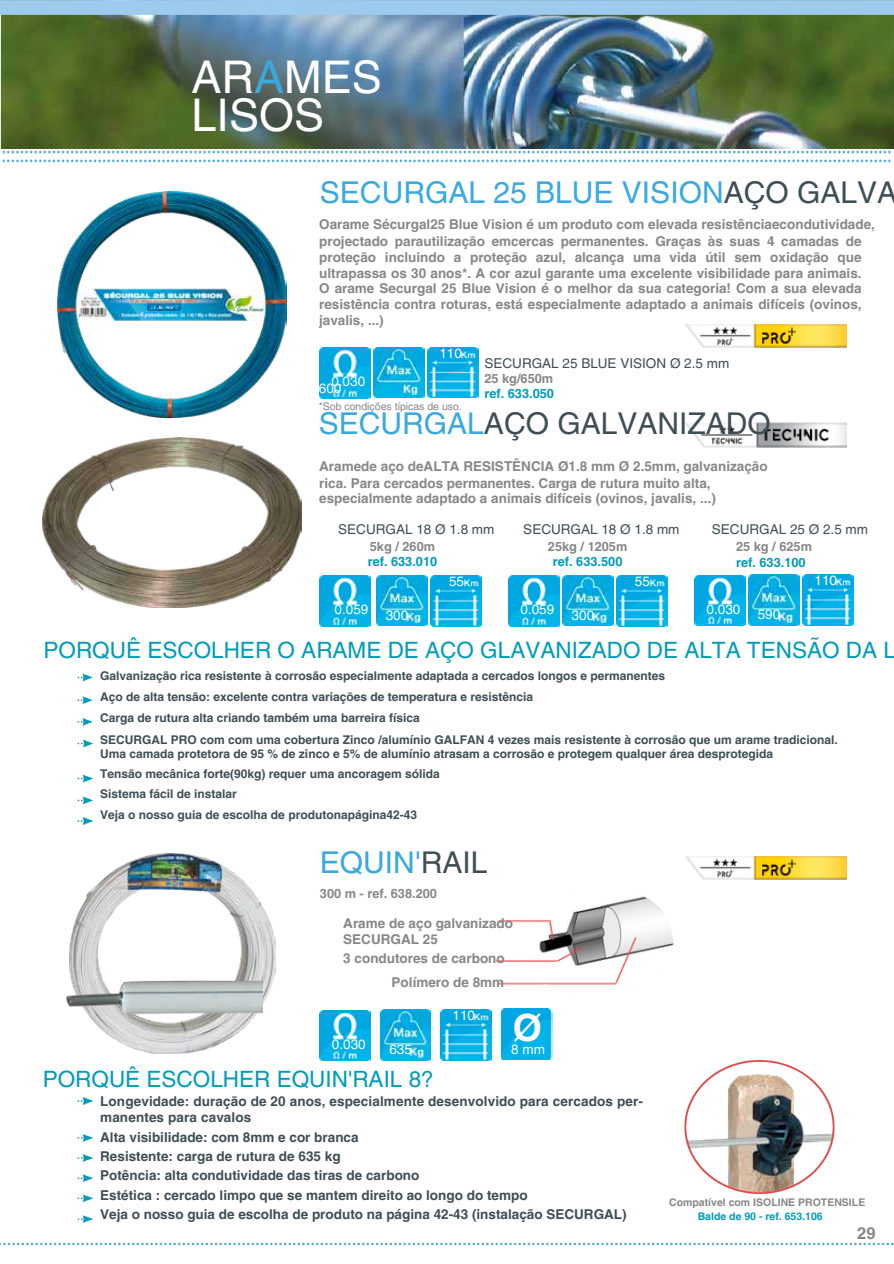
<style>
.page{position:relative;width:894px;height:1264px;background:#fff}
.page>*{position:absolute;margin:0;border:0;box-sizing:border-box;transform-origin:0 0}
.t1{font:45px/38.2px "Helvetica LT Pro";color:#fff}
.t2{font:700 37.5px "Helvetica LT Pro";color:#fff}
.t3{font:30px "Helvetica LT Pro";color:#39a9e0}
.t4{font:30px "Helvetica LT Pro";color:#3f4e55}
.t5{font:22.5px "Helvetica LT Pro";color:#009cb8}
.t6{font:700 16.5px "Helvetica LT Pro";color:#888787}
.t7{font:700 13.5px/15.9px "Helvetica LT Pro";color:#888787}
.t8{font:700 13.5px/19.2px "Helvetica LT Pro";color:#3f4e55}
.t9{font:13.5px "Helvetica LT Pro";color:#3f4e55}
.t10{font:13.5px "Helvetica LT Pro";color:#fff}
.t11{font:700 12.75px "Helvetica LT Pro";color:#888787}
.t12{font:700 12.75px "Helvetica LT Pro";color:#009cb8}
.t13{font:700 12px/21.5px "Helvetica LT Pro";color:#3f4e55}
.t14{font:700 10.5px "Helvetica LT Pro";color:#888787}
.t15{font:10.5px "Helvetica LT Pro";color:#888787}
.t16{font:700 10.5px "Helvetica LT Pro";color:#009cb8}
.s1{color:#39a9e0}
.s2{color:#3f4e55}
</style>
<div class="page">
<img style="left:2px;top:150px;width:889px;height:13px">
<img style="left:0;top:0;width:893px;height:149px">
<img style="left:0;top:1242px;width:893px;height:4px">
<img style="left:1px;top:0;width:892px;height:15px">
<img style="left:57px;top:191px;width:229px;height:226px">
<img style="left:319px;top:348px;width:51px;height:50px">
<img style="left:373px;top:347px;width:51px;height:51px">
<img style="left:427px;top:347px;width:51px;height:51px">
<img style="left:43px;top:437px;width:258px;height:170px">
<img style="left:319px;top:576px;width:51px;height:50px">
<img style="left:508px;top:576px;width:51px;height:50px">
<img style="left:694px;top:575px;width:51px;height:51px">
<img style="left:376px;top:575px;width:51px;height:51px">
<img style="left:562px;top:575px;width:51px;height:51px">
<img style="left:748px;top:575px;width:51px;height:50px">
<img style="left:430px;top:575px;width:51px;height:51px">
<img style="left:616px;top:575px;width:51px;height:51px">
<img style="left:802px;top:575px;width:51px;height:50px">
<img style="left:77px;top:817px;width:16px;height:8px">
<img style="left:77px;top:1097px;width:16px;height:8px">
<img style="left:77px;top:1134px;width:16px;height:89px">
<img style="left:69px;top:853px;width:206px;height:199px">
<img style="left:66px;top:978px;width:196px;height:46px">
<img style="left:495px;top:896px;width:179px;height:89px">
<img style="left:684px;top:1060px;width:150px;height:133px">
<img style="left:320px;top:1010px;width:50px;height:50px">
<img style="left:380px;top:1009px;width:51px;height:51px">
<img style="left:440px;top:1009px;width:51px;height:51px">
<img style="left:501px;top:1008px;width:51px;height:51px">
<img style="left:77px;top:774px;width:17px;height:31px">
<img style="left:77px;top:673px;width:17px;height:75px">
<img style="left:685px;top:324px;width:161px;height:24px">
<img style="left:685px;top:856px;width:161px;height:24px">
<img style="left:685px;top:422px;width:161px;height:26px">
<h1 class="t1" style="left:191px;top:62px;width:192px">AR<span class="s1">A</span>MES<br>LISOS</h1>
<h3 class="t3" style="left:320px;top:182px;width:578px">SECURGAL 25 BLUE VISION<span class="s2">AÇO GALVA</span></h3>
<p class="t7" style="left:319px;top:218px;width:557px">Oarame Sécurgal25 Blue Vision é um produto com elevada resistênciaecondutividade, projectado parautilização emcercas permanentes. Graças às suas 4 camadas de proteção incluindo a proteção azul, alcança uma vida útil sem oxidação que ultrapassa os 30 anos*. A cor azul garante uma excelente visibilidade para animais.<br>O arame Securgal 25 Blue Vision é o melhor da sua categoria! Com a sua elevada resistência contra roturas, está especialmente adaptado a animais difíceis (ovinos, javalis, ...)</p>
<p class="t10" style="left:439px;top:348px;width:24px">110</p>
<p class="t9" style="left:484px;top:358px;width:246px">SECURGAL 25 BLUE VISION Ø 2.5 mm</p>
<p class="t11" style="left:484px;top:374px;width:70px">25 kg/650m</p>
<p class="t12" style="left:484px;top:389px;width:71px">ref. 633.050</p>
<p class="t10" style="left:331px;top:376px;width:35px">0.030</p>
<p class="t10" style="left:319px;top:383px;width:24px">600</p>
<p class="t15" style="left:319px;top:402px;width:144px">*Sob condições típicas de uso.</p>
<h3 class="t4" style="left:319px;top:413px;width:453px"><span class="s1">SECURGAL</span>AÇO GALVANIZADO</h3>
<p class="t7" style="left:319px;top:459px;width:450px">Aramede aço deALTA RESISTÊNCIA Ø1.8 mm Ø 2.5mm, galvanização rica. Para cercados permanentes. Carga de rutura muito alta, especialmente adaptado a animais difíceis (ovinos, javalis, ...)</p>
<p class="t9" style="left:338px;top:524px;width:158px">SECURGAL 18 Ø 1.8 mm</p>
<p class="t9" style="left:523px;top:524px;width:158px">SECURGAL 18 Ø 1.8 mm</p>
<p class="t11" style="left:370px;top:542px;width:67px">5kg / 260m</p>
<p class="t12" style="left:367px;top:556px;width:71px">ref. 633.010</p>
<p class="t11" style="left:547px;top:542px;width:81px">25kg / 1205m</p>
<p class="t12" style="left:552px;top:556px;width:71px">ref. 633.500</p>
<p class="t9" style="left:711px;top:524px;width:158px">SECURGAL 25 Ø 2.5 mm</p>
<p class="t12" style="left:736px;top:557px;width:71px">ref. 633.100</p>
<p class="t11" style="left:736px;top:542px;width:77px">25 kg / 625m</p>
<p class="t10" style="left:449px;top:576px;width:17px">55</p>
<p class="t10" style="left:634px;top:576px;width:17px">55</p>
<p class="t10" style="left:814px;top:575px;width:24px">110</p>
<p class="t10" style="left:334px;top:604px;width:35px">0.059</p>
<p class="t10" style="left:385px;top:610px;width:24px">300</p>
<p class="t10" style="left:520px;top:604px;width:35px">0.059</p>
<p class="t10" style="left:571px;top:610px;width:24px">300</p>
<p class="t10" style="left:706px;top:604px;width:35px">0.030</p>
<p class="t10" style="left:757px;top:609px;width:24px">590</p>
<h3 class="t5" style="left:43px;top:642px;width:853px">PORQUÊ ESCOLHER O ARAME DE AÇO GLAVANIZADO DE ALTA TENSÃO DA L</h3>
<p class="t13" style="left:100px;top:665px;width:739px">Galvanização rica resistente à corrosão especialmente adaptada a cercados longos e permanentes<br>Aço de alta tensão: excelente contra variações de temperatura e resistência<br>Carga de rutura alta criando também uma barreira física<br>SECURGAL PRO com com uma cobertura Zinco /alumínio GALFAN 4 vezes mais resistente à corrosão que um arame tradicional.</p>
<p class="t13" style="left:100px;top:745px;width:674px;line-height:19.2px">Uma camada protetora de 95 % de zinco e 5% de alumínio atrasam a corrosão e protegem qualquer área desprotegida<br>Tensão mecânica forte(90kg) requer uma ancoragem sólida</p>
<p class="t13" style="left:100px;top:784px;width:318px">Sistema fácil de instalar<br>Veja o nosso guia de escolha de produtonapágina42-43</p>
<h3 class="t3" style="left:320px;top:851px;width:169px">EQUIN'<span class="s2">RAIL</span></h3>
<p class="t11" style="left:320px;top:888px;width:118px">300 m - ref. 638.200</p>
<p class="t7" style="left:343px;top:916px;width:171px">Arame de aço galvanizado<br>SECURGAL 25</p>
<p class="t7" style="left:343px;top:947px;width:163px;line-height:23.9px;text-align:right">3 condutores de carbono<br>Polímero de 8mm</p>
<p class="t10" style="left:332px;top:1039px;width:35px">0.030</p>
<p class="t10" style="left:389px;top:1044px;width:24px">635</p>
<h3 class="t5" style="left:43px;top:1070px;width:392px">PORQUÊ ESCOLHER EQUIN'RAIL 8?</h3>
<p class="t10" style="left:452px;top:1010px;width:24px">110</p>
<h2 class="t2" style="left:512px;top:1013px;width:31px">Ø</h2>
<p class="t10" style="left:511px;top:1044px;width:35px">8 mm</p>
<p class="t8" style="left:100px;top:1094px;width:544px;line-height:15.8px">Longevidade: duração de 20 anos, especialmente desenvolvido para cercados per&shy;manentes para cavalos</p>
<p class="t8" style="left:100px;top:1129px;width:528px">Alta visibilidade: com 8mm e cor branca<br>Resistente: carga de rutura de 635 kg<br>Potência: alta condutividade das tiras de carbono<br>Estética : cercado limpo que se mantem direito ao longo do tempo<br>Veja o nosso guia de escolha de produto na página 42-43 (instalação SECURGAL)</p>
<p class="t14" style="left:669px;top:1198px;width:198px">Compatível com ISOLINE PROTENSILE</p>
<p class="t16" style="left:697px;top:1211px;width:126px">Balde de 90 - ref. 653.106</p>
<p class="t6" style="left:857px;top:1226px;width:20px">29</p>
</div>
